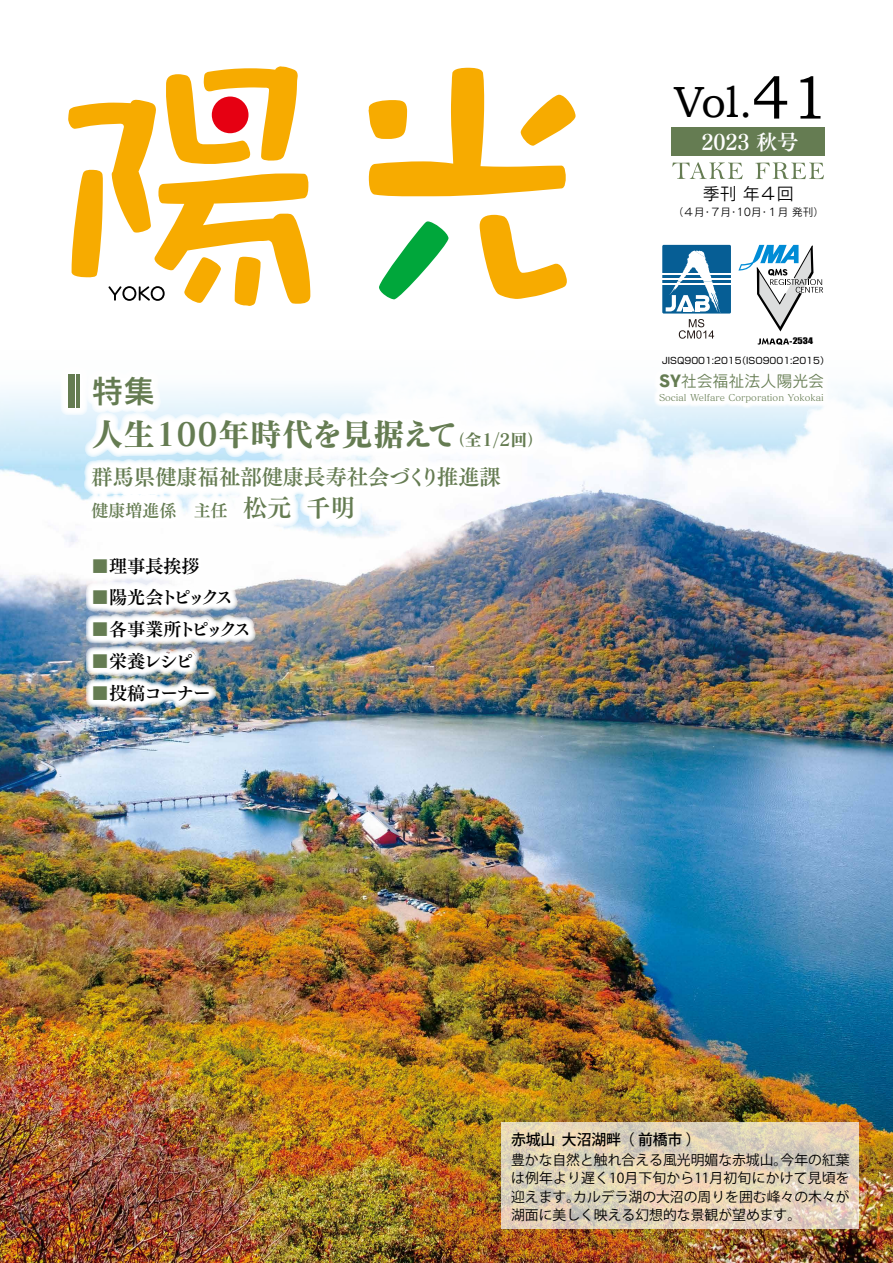
<style>
.page{position:relative;width:893px;height:1263px;background:#fff}
.page>*{position:absolute;margin:0;border:0;box-sizing:border-box;transform-origin:0 0}
.t1{font:62.25px "Bookman Old Style";color:#000}
.t2{font:43.65px "Bookman Old Style";color:#000}
.t3{font:31.95px "Matisse Pro B";color:#657c52}
.t4{font:31.8px "Rodin Pro DB";color:#657c52}
.t5{font:24.45px "Tsuku Min Pro B";color:#657c52}
.t6{font:21.3px "Tsuku Min Pro B";color:#657c52}
.t7{font:21.15px "Tsuku Min Pro B";color:#fff}
.t8{font:18px "Tsuku Min Pro B";letter-spacing:-.1em;color:#000}
.t9{font:18px "Tsuku Min Pro B";letter-spacing:-.21em;color:#000}
.t10{font:16.95px "Tsuku Min Pro B";color:#657c52}
.t11{font:16.95px "Matisse Pro B";color:#657c52}
.t12{font:16.95px "Rodin Pro M";color:#000}
.t13{font:15.9px "Rodin Pro M";color:#657c52}
.t14{font:500 14.85px "Koz Go Pro";letter-spacing:-.005em;color:#000}
.t15{font:13.8px/18.1px "Koz Go Pro";color:#000}
.t16{font:10.65px "Rodin Pro M";color:#000}
.t17{font:9.45px "Matisse Pro M";color:#657c52}
.t18{font:9px "Shin Go Pro";color:#000}
.t19{font:8.25px "Impact";color:#000;scale:1.18 1}
.s1{color:#657c52}
.s2{font-family:"Rodin Pro EB"}
</style>
<div class="page">
<img style="left:0;top:468px;width:893px;height:795px">
<svg style="left:0;top:387px;width:893px;height:81px"></svg>
<svg style="left:68px;top:66px;width:242px;height:240px"></svg>
<svg style="left:369px;top:68px;width:207px;height:231px"></svg>
<svg style="left:379px;top:221px;width:69px;height:78px"></svg>
<div style="left:212px;top:97px;width:36px;height:36px;background:#e60012;border-radius:50%"></div>
<svg style="left:108px;top:286px;width:57px;height:15px"></svg>
<div style="left:672px;top:127px;width:153px;height:29px;background:#657c52"></div>
<img style="left:601px;top:331px;width:282px;height:130px">
<svg style="left:758px;top:338px;width:34px;height:7px"></svg>
<svg style="left:738px;top:245px;width:85px;height:86px"></svg>
<svg style="left:672px;top:162px;width:71px;height:17px"></svg>
<svg style="left:755px;top:162px;width:69px;height:17px"></svg>
<div style="left:662px;top:245px;width:69px;height:69px;background:#065e95"></div>
<hr style="left:662px;top:273px;width:69px;height:2px;background:#fff">
<hr style="left:662px;top:278px;width:69px;height:2px;background:#fff">
<hr style="left:662px;top:283px;width:69px;height:2px;background:#fff">
<svg style="left:666px;top:250px;width:55px;height:89px"></svg>
<img style="left:84px;top:549px;width:173px;height:165px">
<svg style="left:83px;top:387px;width:462px;height:147px"></svg>
<div style="left:69px;top:367px;width:19px;height:48px;border:15px solid #fff"></div>
<div style="left:68px;top:374px;width:6px;height:34px;background:#657c52"></div>
<hr style="left:77px;top:374px;width:3px;height:34px;background:#657c52">
<svg style="left:502px;top:1123px;width:357px;height:106px;background:#e2d3ba"></svg>
<h1 class="t1" style="left:751px;top:57px;width:79px">41</h1>
<h2 class="t2" style="left:674px;top:74px;width:80px">Vol.</h2>
<h3 class="t7" style="left:701px;top:125px;width:99px">2023 秋号</h3>
<p class="t12" style="left:703px;top:183px;width:92px">季刊年４回</p>
<p class="t16" style="left:767px;top:205px;width:58px">１月発刊(</p>
<p class="t16" style="left:673px;top:205px;width:33px">（４月</p>
<p class="t16" style="left:737px;top:205px;width:27px">10月</p>
<p class="t16" style="left:710px;top:205px;width:23px">７月</p>
<p class="t16" style="left:702px;top:205px;width:12px">・</p>
<p class="t16" style="left:729px;top:205px;width:12px">・</p>
<p class="t16" style="left:759px;top:205px;width:12px">・</p>
<h3 class="t4" style="left:92px;top:370px;width:65px">特集</h3>
<h3 class="t3" style="left:92px;top:414px;width:368px">人生100年時代を見据えて</h3>
<p class="t11" style="left:448px;top:429px;width:98px">（全1/2回(</p>
<h3 class="t6" style="left:92px;top:461px;width:411px">群馬県健康福祉部健康長寿社会づくり推進課</h3>
<h3 class="t5" style="left:306px;top:489px;width:50px">千明</h3>
<h3 class="t5" style="left:243px;top:489px;width:50px">松元</h3>
<p class="t10" style="left:92px;top:498px;width:138px">健康増進係　主任</p>
<h3 class="t8" style="left:91px;top:552px;width:110px"><span class="s1">■</span>理事長挨拶</h3>
<h3 class="t9" style="left:91px;top:583px;width:143px"><span class="s1">■</span> 陽光会トピックス</h3>
<h3 class="t9" style="left:91px;top:615px;width:161px"><span class="s1">■</span> 各事業所トピックス</h3>
<h3 class="t8" style="left:91px;top:647px;width:103px"><span class="s1">■</span>栄養レシピ</h3>
<h3 class="t8" style="left:91px;top:679px;width:121px"><span class="s1">■</span>投稿コーナー</h3>
<p class="t19" style="left:793px;top:335px;width:19px">2534</p>
<p class="t18" style="left:737px;top:353px;width:93px">（ISO9001:2015(</p>
<p class="t18" style="left:662px;top:353px;width:81px">JISQ9001:2015</p>
<p class="t13" style="left:659px;top:371px;width:167px"><span class="s2">SY</span>社会福祉法人陽光会</p>
<p class="t17" style="left:659px;top:391px;width:166px">Social Welfare Corporation Yokokai</p>
<p class="t14" style="left:511px;top:1130px;width:191px">赤城山大沼湖畔（前橋市 (</p>
<p class="t15" style="left:780px;top:1151px;width:71px">今年の紅葉</p>
<p class="t15" style="left:511px;top:1151px;width:278px">豊かな自然と触れ合える風光明媚な赤城山。</p>
<p class="t15" style="left:511px;top:1170px;width:340px">は例年より遅く10月下旬から11月初旬にかけて見頃を</p>
<p class="t15" style="left:573px;top:1188px;width:278px">カルデラ湖の大沼の周りを囲む峰々の木々が</p>
<p class="t15" style="left:511px;top:1188px;width:292px">迎えます。<br>湖面に美しく映える幻想的な景観が望めます。</p>
</div>
